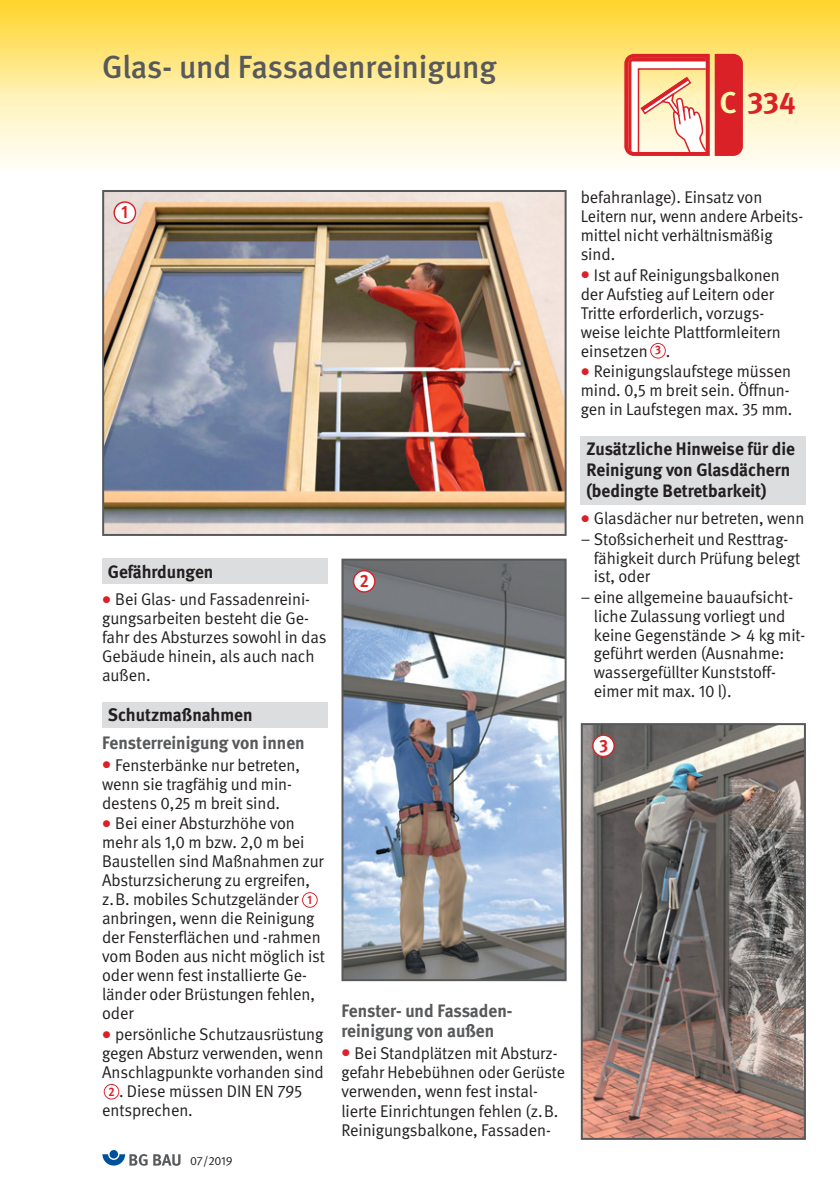
<style>
.page{position:relative;width:840px;height:1191px;background:#fff}
.page>*{position:absolute;margin:0;border:0;box-sizing:border-box;transform-origin:0 0}
.t1{font:500 32px "DGUV Meta";color:#58595b}
.t2{font:700 30px "DGUV Meta";color:#da2128}
.t3{font:700 18px/21px "DGUV Meta";color:#231f20}
.t4{font:700 18px/19.2px "DGUV Meta";color:#58595b}
.t5{font:700 18px "DGUV Meta";color:#da2128;scale:.9 1}
.t6{font:17px/19px "DGUV Meta";letter-spacing:-.005em;color:#231f20}
.t7{font:700 12.4px "DGUV Meta";color:#da2128;scale:.9 1}
.t8{font:12px "DGUV Meta";letter-spacing:-.005em;color:#231f20}
.s1{color:#fff9ae}
.s2{color:#da2128}
.s3{font-family:"Lucida Grande"}
</style>
<div class="page">
<svg style="left:0;top:96px;width:839px;height:70px;background:#fef5d6"></svg>
<img style="left:0;top:0;width:839px;height:96px">
<svg style="left:639px;top:76px;width:53px;height:53px;background:#f8ceaa"></svg>
<svg style="left:624px;top:54px;width:9px;height:102px"></svg>
<div style="left:714px;top:54px;width:28px;height:102px;background:#da2128"></div>
<div style="left:102px;top:558px;width:225px;height:26px;background:#dcddde"></div>
<div style="left:102px;top:702px;width:225px;height:26px;background:#dcddde"></div>
<div style="left:580px;top:437px;width:225px;height:68px;background:#dcddde"></div>
<svg style="left:104px;top:1084px;width:15px;height:15px"></svg>
<div style="left:105px;top:1085px;width:13px;height:13px;background:#fff;border-radius:50%"></div>
<svg style="left:302px;top:892px;width:15px;height:15px"></svg>
<div style="left:303px;top:893px;width:13px;height:13px;background:#fff;border-radius:50%"></div>
<img style="left:105px;top:193px;width:458px;height:340px">
<div style="left:102px;top:190px;width:464px;height:346px;border:2px solid #58595b"></div>
<svg style="left:113px;top:201px;width:23px;height:23px"></svg>
<div style="left:115px;top:203px;width:20px;height:20px;background:#fff;border-radius:50%"></div>
<img style="left:344px;top:561px;width:219px;height:417px">
<div style="left:341px;top:558px;width:225px;height:423px;border:2px solid #58595b"></div>
<svg style="left:352px;top:570px;width:23px;height:22px"></svg>
<div style="left:354px;top:571px;width:20px;height:20px;background:#fff;border-radius:50%"></div>
<svg style="left:649px;top:343px;width:16px;height:15px"></svg>
<div style="left:650px;top:344px;width:14px;height:13px;background:#fff;border-radius:50%"></div>
<img style="left:583px;top:726px;width:219px;height:410px">
<div style="left:580px;top:723px;width:225px;height:416px;border:2px solid #58595b"></div>
<div style="left:109px;top:1150px;width:9px;height:8px;background:#00519c;border-radius:50%"></div>
<svg style="left:102px;top:1154px;width:45px;height:11px"></svg>
<svg style="left:153px;top:1154px;width:27px;height:11px"></svg>
<svg style="left:592px;top:734px;width:22px;height:23px"></svg>
<div style="left:593px;top:736px;width:20px;height:19px;background:#fff;border-radius:50%"></div>
<h1 class="t1" style="left:102px;top:54px;width:396px">Glas- und Fassadenreinigung</h1>
<h2 class="t2" style="left:719px;top:90px;width:78px"><span class="s1">C</span> 334</h2>
<p class="t5" style="left:121px;top:205px;width:9px">1</p>
<p class="t3" style="left:108px;top:562px;width:107px">Gefährdungen</p>
<p class="t6" style="left:102px;top:591px;width:226px"><span class="s2">●</span> Bei Glas- und Fassadenreini&shy;gungsarbeiten besteht die Ge&shy;fahr des Absturzes sowohl in das<br>Gebäude hinein, als auch nach außen.</p>
<p class="t3" style="left:108px;top:705px;width:146px">Schutzmaßnahmen</p>
<p class="t4" style="left:102px;top:734px;width:204px">Fensterreinigung von innen</p>
<p class="t6" style="left:102px;top:756px;width:199px"><span class="s2">●</span> Fensterbänke nur betreten, wenn sie tragfähig und min - destens 0,25 m breit sind.</p>
<p class="t6" style="left:102px;top:815px;width:224px"><span class="s2">●</span> Bei einer Absturzhöhe von mehr als 1,0 m bzw. 2,0 m bei<br>Baustellen sind Maßnahmen zur<br>Absturzsicherung zu er greifen, z.B. mobiles Schutz geländer anbringen, wenn die Reinigung der Fensterflächen und -rahmen vom Boden aus nicht möglich ist oder wenn fest installierte Ge&shy;länder oder Brüstungen fehlen, oder</p>
<p class="t6" style="left:102px;top:1025px;width:222px"><span class="s2">●</span> persönliche Schutzausrüstung</p>
<p class="t6" style="left:102px;top:1044px;width:223px">gegen Absturz verwenden, wenn</p>
<p class="t6" style="left:102px;top:1063px;width:223px">Anschlagpunkte vorhanden sind</p>
<p class="t6" style="left:119px;top:1082px;width:185px">. Diese müssen DIN EN 795</p>
<p class="t6" style="left:102px;top:1101px;width:92px">entsprechen.</p>
<p class="t7" style="left:307px;top:894px;width:7px">1</p>
<p class="t7" style="left:109px;top:1086px;width:8px">2</p>
<p class="t8" style="left:190px;top:1156px;width:44px">07/2019</p>
<p class="t5" style="left:360px;top:574px;width:12px">2</p>
<p class="t4" style="left:341px;top:1003px;width:172px">Fenster- und Fassaden - reinigung von außen</p>
<p class="t6" style="left:341px;top:1044px;width:225px"><span class="s2">●</span> Bei Standplätzen mit Absturz&shy;gefahr Hebebühnen oder Gerüste verwenden, wenn fest instal - lierte Einrichtungen fehlen (z.B.<br>Reinigungsbalkone, Fassaden -</p>
<p class="t6" style="left:580px;top:189px;width:224px">befahranlage). Einsatz von<br>Leitern nur, wenn andere Arbeits - mittel nicht verhältnis mäßig sind.</p>
<p class="t6" style="left:580px;top:266px;width:201px"><span class="s2">●</span> Ist auf Reinigungsbalkonen der Aufstieg auf Leitern oder<br>Tritte erforderlich, vorzugs - weise leichte Plattformleitern einsetzen .</p>
<p class="t6" style="left:580px;top:363px;width:213px"><span class="s2">●</span> Reinigungslaufstege müssen mind. 0,5 m breit sein. Öffnun&shy;gen in Laufstegen max. 35 mm.</p>
<p class="t3" style="left:586px;top:439px;width:210px">Zusätzliche Hinweise für die<br>Reinigung von Glasdächern (bedingte Betretbarkeit)</p>
<p class="t6" style="left:580px;top:509px;width:225px;line-height:20.6px"><span class="s2">●</span> Glasdächer nur betreten, wenn − Stoßsicherheit und Resttrag -</p>
<p class="t6" style="left:593px;top:549px;width:208px">fähigkeit durch Prüfung belegt ist, oder</p>
<p class="t6" style="left:593px;top:589px;width:213px;text-indent:-13px">− eine allgemeine bauaufsicht - liche Zulassung vorliegt und keine Gegenstände <span class="s3">&gt;</span> 4 kg mit&shy;geführt werden (Ausnahme: wassergefüllter Kunststoff - eimer mit max. 10 l).</p>
<p class="t7" style="left:654px;top:345px;width:8px">3</p>
<p class="t5" style="left:599px;top:738px;width:11px">3</p>
</div>
